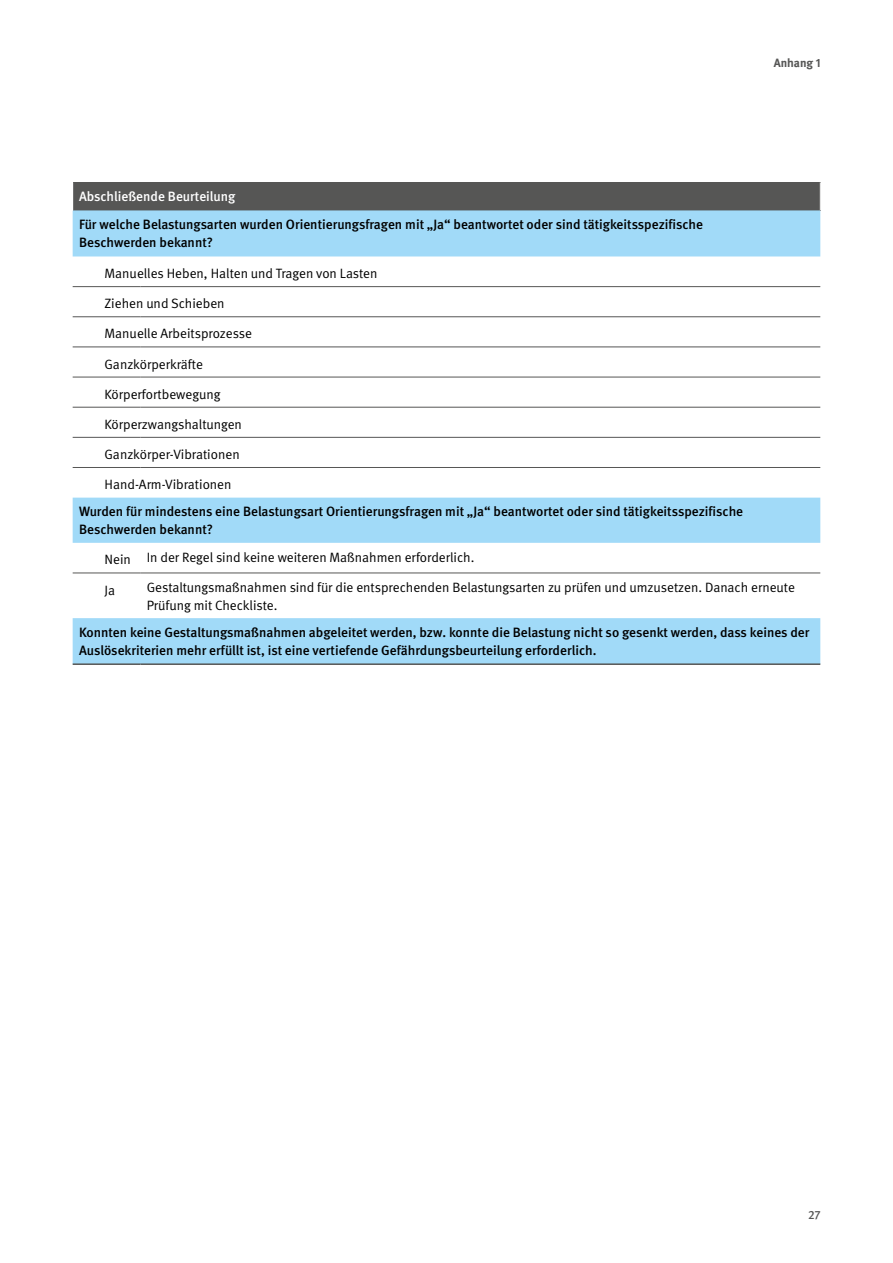
<style>
.page{position:relative;width:893px;height:1263px;background:#fff}
.page>*{position:absolute;margin:0;border:0;box-sizing:border-box;transform-origin:0 0}
.Tabellen_und_Graphen_TI_medium{font:500 13.5px/18px "DGUV Meta";color:#000}
.Tabellen_und_Graphen_TI{font:13.5px/18px "DGUV Meta";color:#000}
.Tabellen_und_Graphen_TK{font:500 13.5px "DGUV Meta";color:#fff}
.t1{font:700 12px "DGUV Meta";color:#565655}
.t2{font:500 12px "DGUV Meta";color:#565655}
</style>
<div class="page">
<div style="left:73px;top:182px;width:747px;height:28px;background:#565655"></div>
<svg style="left:73px;top:210px;width:747px;height:453px"></svg>
<hr style="left:73px;top:286px;width:67px;height:1px;background:#565655">
<hr style="left:140px;top:286px;width:680px;height:1px;background:#565655">
<hr style="left:73px;top:316px;width:67px;height:1px;background:#565655">
<hr style="left:140px;top:316px;width:680px;height:1px;background:#565655">
<hr style="left:73px;top:346px;width:67px;height:1px;background:#565655">
<hr style="left:140px;top:346px;width:680px;height:1px;background:#565655">
<hr style="left:73px;top:377px;width:67px;height:1px;background:#565655">
<hr style="left:140px;top:377px;width:680px;height:1px;background:#565655">
<hr style="left:73px;top:407px;width:67px;height:1px;background:#565655">
<hr style="left:140px;top:407px;width:680px;height:1px;background:#565655">
<hr style="left:73px;top:437px;width:67px;height:1px;background:#565655">
<hr style="left:140px;top:437px;width:680px;height:1px;background:#565655">
<hr style="left:73px;top:467px;width:67px;height:1px;background:#565655">
<hr style="left:140px;top:467px;width:680px;height:1px;background:#565655">
<hr style="left:73px;top:573px;width:67px;height:1px;background:#565655">
<hr style="left:140px;top:573px;width:680px;height:1px;background:#565655">
<svg style="left:820px;top:182px;width:1px;height:28px"></svg>
<hr style="left:73px;top:663px;width:67px;height:2px;background:#565655">
<hr style="left:140px;top:663px;width:680px;height:2px;background:#565655">
<p class="t1" style="left:774px;top:56px;width:48px">Anhang 1</p>
<p class="Tabellen_und_Graphen_TK" style="left:79px;top:189px;width:158px">Abschließende Beurteilung</p>
<p class="Tabellen_und_Graphen_TI_medium" style="left:79px;top:216px;width:626px">Für welche Belastungsarten wurden Orientierungsfragen mit „Ja“ beantwortet oder sind tätigkeitsspezifische<br>Beschwerden bekannt?</p>
<p class="Tabellen_und_Graphen_TI" style="left:105px;top:265px;width:274px">Manuelles Heben, Halten und Tragen von Lasten</p>
<p class="Tabellen_und_Graphen_TI" style="left:105px;top:295px;width:122px">Ziehen und Schieben</p>
<p class="Tabellen_und_Graphen_TI" style="left:105px;top:325px;width:149px">Manuelle Arbeitsprozesse</p>
<p class="Tabellen_und_Graphen_TI" style="left:105px;top:355px;width:100px">Ganzkörperkräfte</p>
<p class="Tabellen_und_Graphen_TI" style="left:105px;top:385px;width:118px">Körperfortbewegung</p>
<p class="Tabellen_und_Graphen_TI" style="left:105px;top:415px;width:139px">Körperzwangshaltungen</p>
<p class="Tabellen_und_Graphen_TI" style="left:105px;top:446px;width:137px">Ganzkörper-Vibrationen</p>
<p class="Tabellen_und_Graphen_TI" style="left:105px;top:476px;width:129px">Hand-Arm-Vibrationen</p>
<p class="Tabellen_und_Graphen_TI_medium" style="left:79px;top:503px;width:666px">Wurden für mindestens eine Belastungsart Orientierungsfragen mit „Ja“ beantwortet oder sind tätigkeitsspezifische<br>Beschwerden bekannt?</p>
<p class="Tabellen_und_Graphen_TI" style="left:105px;top:551px;width:28px">Nein</p>
<p class="Tabellen_und_Graphen_TI" style="left:147px;top:548px;width:329px">In der Regel sind keine weiteren Maßnahmen erforderlich.</p>
<p class="Tabellen_und_Graphen_TI" style="left:105px;top:581px;width:12px">Ja</p>
<p class="Tabellen_und_Graphen_TI" style="left:147px;top:578px;width:650px">Gestaltungsmaßnahmen sind für die entsprechenden Belastungsarten zu prüfen und umzusetzen. Danach erneute<br>Prüfung mit Checkliste.</p>
<p class="Tabellen_und_Graphen_TI_medium" style="left:79px;top:624px;width:732px">Konnten keine Gestaltungsmaßnahmen abgeleitet werden, bzw. konnte die Belastung nicht so gesenkt werden, dass keines der<br>Auslösekriterien mehr erfüllt ist, ist eine vertiefende Gefährdungsbeurteilung erforderlich.</p>
<p class="t2" style="left:808px;top:1208px;width:14px">27</p>
</div>
